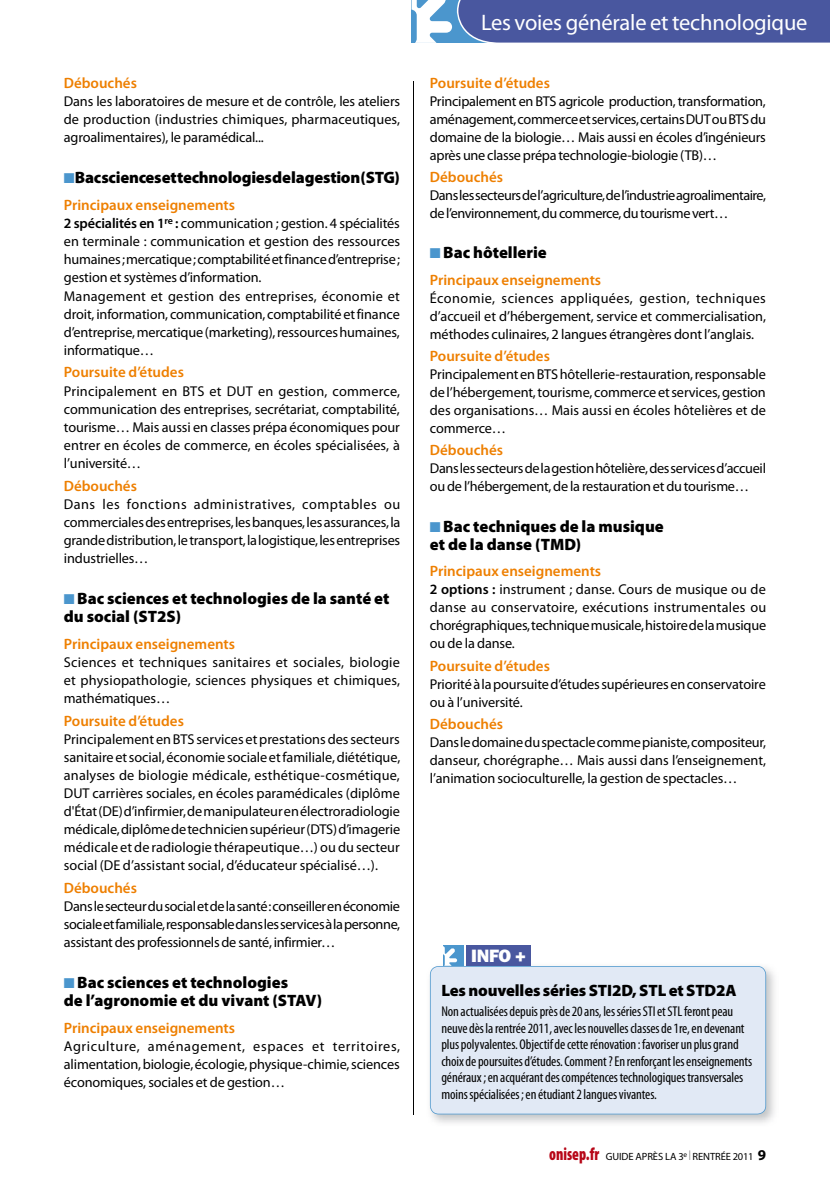
<style>
.page{position:relative;width:830px;height:1191px;background:#fff}
.page>*{position:absolute;margin:0;border:0;box-sizing:border-box;transform-origin:0 0}
.t1{font:22.5px "Myriad Pro";letter-spacing:-.01em;color:#fff}
.t2{font:18px "ITC Franklin Gothic Std Hvy";color:#fff}
.t3{font:900 16.5px/18px "Myriad Pro";color:#000}
.t4{font:600 15px "Myriad Pro";color:#ee7f00}
.t5{font:14.25px/18px "Myriad Pro";letter-spacing:-.01em;color:#000;text-align:justify}
.t6{font:condensed 14.25px/16.5px "Myriad Pro";letter-spacing:-.005em;color:#000}
.t7{font:14.25px/18px "Myriad Pro";letter-spacing:-.03em;color:#000}
.t8{font:10.5px "Myriad Pro";letter-spacing:-.01em;color:#000}
.s1{color:#4b96cd}
.s2{font-weight:600}
.s3{font-weight:900;font-stretch:condensed;font-size:18px;color:#b70718}
.s4{font-weight:300;font-size:13.5px}
.s5{font-weight:700;font-size:15px}
</style>
<div class="page">
<svg style="left:411px;top:0;width:418px;height:43px;background:#5566a8"></svg>
<hr style="left:413px;top:81px;width:1px;height:1033px;background:#000">
<img style="left:431px;top:962px;width:344px;height:161px">
<div style="left:429px;top:966px;width:336px;height:148px;background:#e1e9f5"></div>
<div style="left:466px;top:945px;width:64px;height:20px;background:#49579f"></div>
<div style="left:442px;top:945px;width:21px;height:20px;background:#4b96cd"></div>
<svg style="left:442px;top:946px;width:15px;height:19px"></svg>
<p class="t4" style="left:64px;top:73px;width:75px">Débouchés</p>
<p class="t5" style="left:64px;top:92px;width:338px">dans les laboratoires de mesure et de contrôle, les ateliers de production (industries chimiques, pharmaceutiques, agroalimentaires), le paramédical...</p>
<p class="t3" style="left:64px;top:168px;width:337px"><span class="s1">■</span>Bac sciences et technologies de la gestion (STG)</p>
<p class="t4" style="left:64px;top:195px;width:173px">Principaux enseignements</p>
<p class="t5" style="left:64px;top:214px;width:338px;text-align:left"><span class="s2">2 spécialités en 1</span><sup>re</sup> <span class="s2">:</span> communication ; gestion. 4 spécialités en terminale : communication et gestion des ressources humaines ; mercatique ; comptabilité et finance d’entreprise ; gestion et systèmes d’information.<br>Management et gestion des entreprises, économie et droit, information, communication, comptabilité et finance d’entreprise, mercatique (marketing), ressources humaines, informatique…</p>
<p class="t4" style="left:64px;top:363px;width:121px">Poursuite d’études</p>
<p class="t5" style="left:64px;top:382px;width:338px">principalement en Bts et dut en gestion, commerce, communication des entreprises, secrétariat, comptabilité, tourisme… Mais aussi en classes prépa économiques pour entrer en écoles de commerce, en écoles spécialisées, à l’université…</p>
<p class="t4" style="left:64px;top:476px;width:75px">Débouchés</p>
<p class="t5" style="left:64px;top:495px;width:338px">dans les fonctions administratives, comptables ou commerciales des entreprises, les banques, les assurances, la grande distribution, le transport, la logistique, les entreprises industrielles…</p>
<p class="t3" style="left:64px;top:588px;width:327px"><span class="s1">■</span> Bac sciences et technologies de la santé et du social (ST2S)</p>
<p class="t4" style="left:64px;top:634px;width:173px">Principaux enseignements</p>
<p class="t5" style="left:64px;top:653px;width:337px">sciences et techniques sanitaires et sociales, biologie et physiopathologie, sciences physiques et chimiques, mathématiques…</p>
<p class="t4" style="left:64px;top:711px;width:121px">Poursuite d’études</p>
<p class="t5" style="left:64px;top:730px;width:338px">principalement en Bts services et prestations des secteurs sanitaire et social, économie sociale et familiale, diététique, analyses de biologie médicale, esthétique-cosmétique, dut carrières sociales, en écoles paramédicales (diplôme d'état (de) d’infirmier, de manipulateur en électroradiologie médicale, diplôme de technicien supérieur (dts) d’imagerie médicale et de radiologie thérapeutique…) ou du secteur social (de d’assistant social, d’éducateur spécialisé…).</p>
<p class="t4" style="left:64px;top:878px;width:75px">Débouchés</p>
<p class="t5" style="left:64px;top:897px;width:338px">dans le secteur du social et de la santé : conseiller en économie sociale et familiale, responsable dans les services à la personne, assistant des professionnels de santé, infirmier…</p>
<p class="t3" style="left:64px;top:973px;width:260px"><span class="s1">■</span> Bac sciences et technologies<br>de l’agronomie et du vivant (STAV)</p>
<p class="t4" style="left:64px;top:1018px;width:173px">Principaux enseignements</p>
<p class="t5" style="left:64px;top:1037px;width:337px">agriculture, aménagement, espaces et territoires, alimentation, biologie, écologie, physique-chimie, sciences économiques, sociales et de gestion…</p>
<h1 class="t1" style="left:481px;top:8px;width:328px">les voies générale et technologique</h1>
<p class="t4" style="left:429px;top:73px;width:121px">Poursuite d’études</p>
<p class="t5" style="left:429px;top:92px;width:337px">principalement en Bts agricole production, transformation, aménagement, commerce et services, certains dut ou Bts du domaine de la biologie… Mais aussi en écoles d’ingénieurs après une classe prépa technologie-biologie (tB)…</p>
<p class="t4" style="left:429px;top:167px;width:75px">Débouchés</p>
<p class="t7" style="left:429px;top:186px;width:337px">dans les secteurs de l’agriculture, de l’industrie agro alimentaire, de l’environnement, du commerce, du tourisme vert…</p>
<p class="t3" style="left:429px;top:243px;width:118px"><span class="s1">■</span> Bac hôtellerie</p>
<p class="t4" style="left:429px;top:270px;width:173px">Principaux enseignements</p>
<p class="t5" style="left:429px;top:289px;width:337px">économie, sciences appliquées, gestion, techniques d’accueil et d’hébergement, service et commercialisation, méthodes culinaires, 2 langues étrangères dont l’anglais.</p>
<p class="t4" style="left:429px;top:346px;width:121px">Poursuite d’études</p>
<p class="t5" style="left:429px;top:365px;width:337px">principalement en Bts hôtellerie-restauration, responsable de l’hébergement, tourisme, commerce et services, gestion des organisations… Mais aussi en écoles hôtelières et de commerce…</p>
<p class="t4" style="left:429px;top:441px;width:75px">Débouchés</p>
<p class="t5" style="left:429px;top:459px;width:337px">dans les secteurs de la gestion hôtelière, des services d’accueil ou de l’hébergement, de la restauration et du tourisme…</p>
<p class="t3" style="left:429px;top:516px;width:235px"><span class="s1">■</span> Bac techniques de la musique et de la danse (TMD)</p>
<p class="t4" style="left:429px;top:561px;width:173px">Principaux enseignements</p>
<p class="t5" style="left:429px;top:580px;width:338px"><span class="s2">2 options :</span> instrument ; danse. Cours de musique ou de danse au conservatoire, exécutions instrumentales ou chorégraphiques, technique musicale, histoire de la musique ou de la danse.</p>
<p class="t4" style="left:429px;top:656px;width:121px">Poursuite d’études</p>
<p class="t5" style="left:429px;top:674px;width:337px">priorité à la poursuite d’études supérieures en conservatoire ou à l’université.</p>
<p class="t4" style="left:429px;top:714px;width:75px">Débouchés</p>
<p class="t5" style="left:429px;top:733px;width:338px">dans le domaine du spectacle comme pianiste, compositeur, danseur, chorégraphe… Mais aussi dans l’enseignement, l’animation socioculturelle, la gestion de spectacles…</p>
<p class="t2" style="left:471px;top:945px;width:56px">INFO +</p>
<p class="t3" style="left:441px;top:980px;width:297px">Les nouvelles séries STI2D, STL et STD2A</p>
<p class="t6" style="left:441px;top:1003px;width:312px">Non actualisées depuis près de 20 ans, les séries STI et STL feront peau neuve dès la rentrée 2011, avec les nouvelles classes de 1re, en devenant plus polyvalentes. Objectif de cette rénovation : favoriser un plus grand choix de poursuites d’études. Comment ? En renforçant les enseignements généraux ; en acquérant des compétences technologiques transversales moins spécialisées ; en étudiant 2 langues vivantes.</p>
<p class="t8" style="left:549px;top:1150px;width:218px"><span class="s3">onisep.fr</span> guide après la 3<sup>e</sup> <span class="s4">l</span> rentrée 2011 <span class="s5">9</span></p>
</div>
